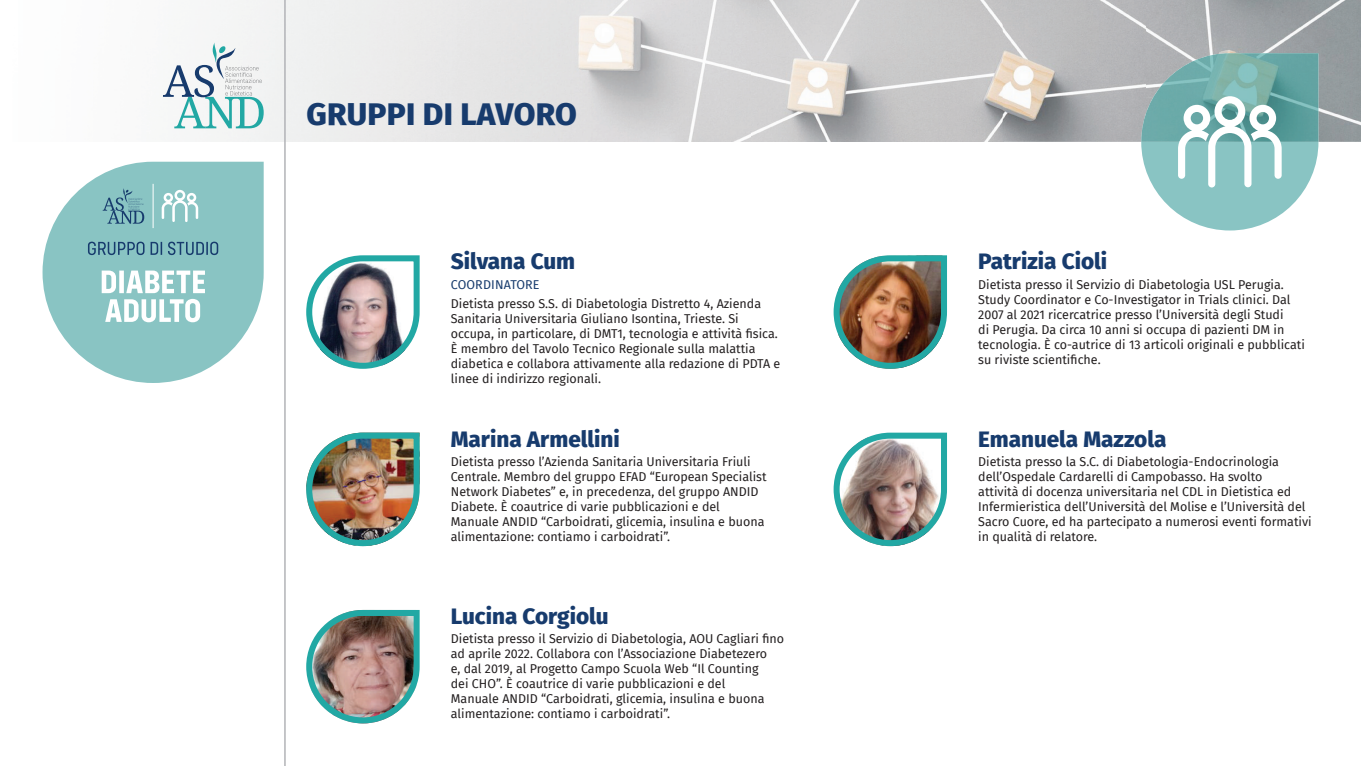
<style>
.page{position:relative;width:1361px;height:766px;background:#fff}
.page>*{position:absolute;margin:0;border:0;box-sizing:border-box;transform-origin:0 0}
.t1{font:800 31.48px "Fira Sans";letter-spacing:.01em;color:#173b6d}
.t2{font:800 22.5px "Fira Sans";color:#173b6d}
.t3{font:12.5px/15px "Fira Sans";color:#231f20}
.t4{font:12.5px "Fira Sans";letter-spacing:.01em;color:#173b6d}
</style>
<div class="page">
<img style="left:162px;top:0;width:984px;height:142px">
<img style="left:1146px;top:0;width:89px;height:53px">
<img style="left:1235px;top:0;width:126px;height:53px">
<img style="left:1318px;top:53px;width:43px;height:89px">
<svg style="left:163px;top:43px;width:101px;height:85px"></svg>
<img style="left:1141px;top:53px;width:177px;height:36px">
<svg style="left:1141px;top:89px;width:177px;height:141px"></svg>
<hr style="left:284px;top:0;width:2px;height:765px;background:#b2b3b7">
<svg style="left:306px;top:255px;width:114px;height:114px"></svg>
<img style="left:306px;top:432px;width:114px;height:115px">
<img style="left:306px;top:609px;width:114px;height:115px">
<img style="left:833px;top:255px;width:114px;height:114px">
<img style="left:833px;top:432px;width:114px;height:115px">
<svg style="left:43px;top:162px;width:221px;height:221px;fill:#89c4c3"></svg>
<svg style="left:105px;top:299px;width:95px;height:23px"></svg>
<svg style="left:102px;top:270px;width:103px;height:23px"></svg>
<svg style="left:88px;top:241px;width:130px;height:14px"></svg>
<hr style="left:153px;top:184px;width:1px;height:44px;background:#fff">
<svg style="left:103px;top:188px;width:41px;height:35px"></svg>
<svg style="left:162px;top:190px;width:36px;height:32px"></svg>
<h1 class="t1" style="left:306px;top:86px;width:272px">GRUPPI DI LAVORO</h1>
<h2 class="t2" style="left:451px;top:242px;width:126px">Silvana Cum</h2>
<p class="t4" style="left:451px;top:275px;width:90px">COORDINATORE</p>
<p class="t3" style="left:451px;top:295px;width:331px">Dietista presso S.S. di Diabetologia Distretto 4, Azienda Sanitaria Universitaria Giuliano Isontina, Trieste. Si occupa, in particolare, di DMT1, tecnologia e attività fisica.<br>È membro del Tavolo Tecnico Regionale sulla malattia diabetica e collabora attivamente alla redazione di PDTA e linee di indirizzo regionali.</p>
<h2 class="t2" style="left:451px;top:419px;width:171px">Marina Armellini</h2>
<p class="t3" style="left:451px;top:453px;width:317px">Dietista presso l’Azienda Sanitaria Universitaria Friuli Centrale. Membro del gruppo EFAD “European Specialist Network Diabetes” e, in precedenza, del gruppo ANDID Diabete. È coautrice di varie pubblicazioni e del Manuale ANDID “Carboidrati, glicemia, insulina e buona alimentazione: contiamo i carboidrati”.</p>
<h2 class="t2" style="left:451px;top:596px;width:159px">Lucina Corgiolu</h2>
<p class="t3" style="left:451px;top:630px;width:335px">Dietista presso il Servizio di Diabetologia, AOU Cagliari fino ad aprile 2022. Collabora con l’Associazione Diabetezero<br>e, dal 2019, al Progetto Campo Scuola Web “Il Counting<br>dei CHO”. È coautrice di varie pubblicazioni e del<br>Manuale ANDID “Carboidrati, glicemia, insulina e buona alimentazione: contiamo i carboidrati”.</p>
<h2 class="t2" style="left:978px;top:242px;width:131px">Patrizia Cioli</h2>
<p class="t3" style="left:978px;top:276px;width:328px">Dietista presso il Servizio di Diabetologia USL Perugia.<br>Study Coordinator e Co-Investigator in Trials clinici. Dal 2007 al 2021 ricercatrice presso l’Università degli Studi<br>di Perugia. Da circa 10 anni si occupa di pazienti DM in tecnologia. È co-autrice di 13 articoli originali e pubblicati su riviste scientifiche.</p>
<h2 class="t2" style="left:978px;top:419px;width:190px">Emanuela Mazzola</h2>
<p class="t3" style="left:978px;top:453px;width:335px">Dietista presso la S.C. di Diabetologia-Endocrinologia dell’Ospedale Cardarelli di Campobasso. Ha svolto<br>attività di docenza universitaria nel CDL in Dietistica ed Infermieristica dell’Università del Molise e l’Università del Sacro Cuore, ed ha partecipato a numerosi eventi formativi in qualità di relatore.</p>
</div>
